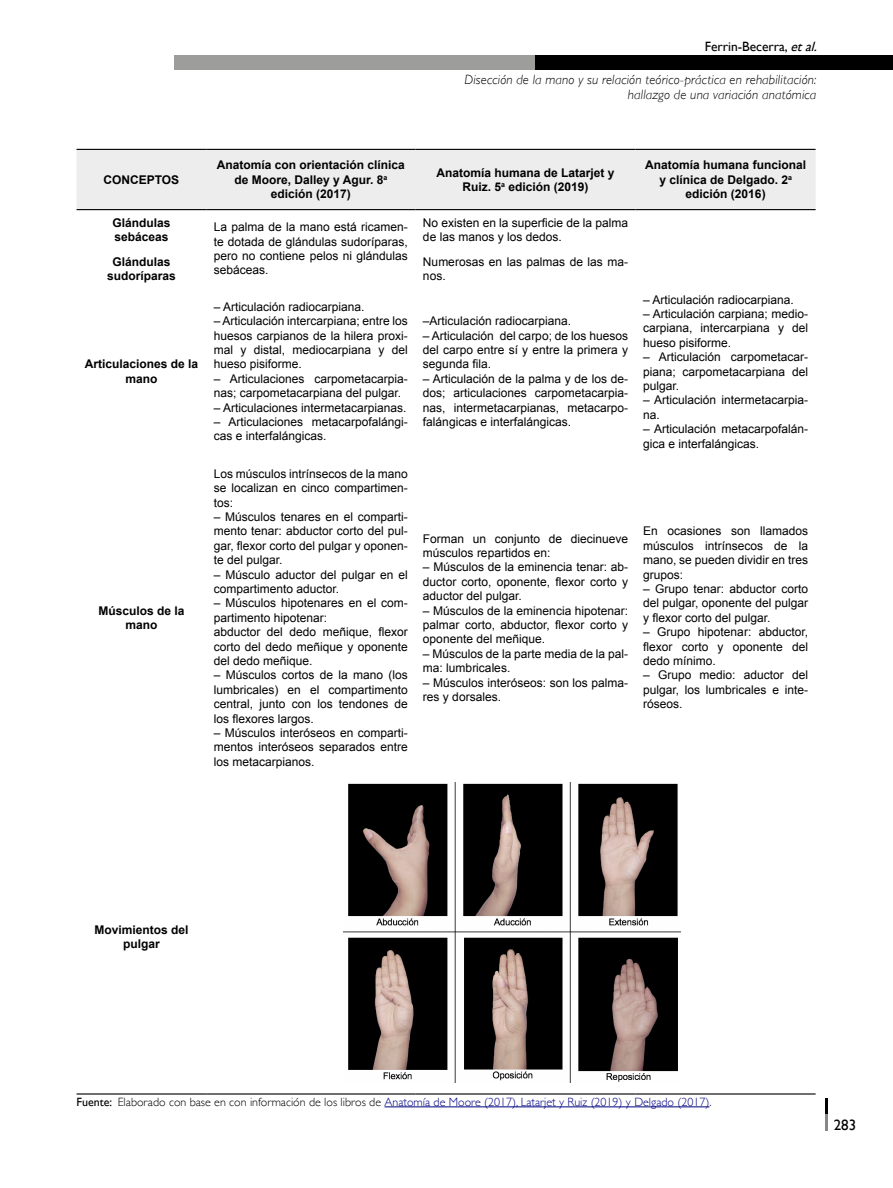
<style>
.page{position:relative;width:893px;height:1188px;background:#fff}
.page>*{position:absolute;margin:0;border:0;box-sizing:border-box;transform-origin:0 0}
.t1{font:15px "Gill Sans";color:#000}
.t2{font:italic 300 13.5px/15px "Gill Sans";letter-spacing:.01em;color:#020203;text-align:right}
.t3{font:13.5px "Gill Sans";color:#000}
.t4{font:12px/14.4px "Arial";color:#000;text-align:justify}
.t5{font:700 12px/14.4px "Arial";color:#000;text-align:center}
.t6{font:300 12px "Gill Sans";color:#000080}
.s1{font-style:italic}
.s2{font-weight:400;color:#000}
.s3{color:#000}
</style>
<div class="page">
<div style="left:174px;top:55px;width:361px;height:15px;background:#9d9d9c"></div>
<div style="left:535px;top:55px;width:358px;height:15px;background:#000"></div>
<svg style="left:825px;top:1099px;width:2px;height:31px"></svg>
<hr style="left:384px;top:1107px;width:325px;height:1px;background:#000080">
<div style="left:77px;top:150px;width:739px;height:59px;background:#ededed"></div>
<hr style="left:77px;top:209px;width:129px;height:1px;background:#000">
<hr style="left:206px;top:209px;width:209px;height:1px;background:#000">
<hr style="left:415px;top:209px;width:221px;height:1px;background:#000">
<hr style="left:636px;top:209px;width:180px;height:1px;background:#000">
<hr style="left:77px;top:149px;width:129px;height:1px;background:#000">
<hr style="left:206px;top:149px;width:209px;height:1px;background:#000">
<hr style="left:415px;top:149px;width:221px;height:1px;background:#000">
<hr style="left:636px;top:149px;width:180px;height:1px;background:#000">
<hr style="left:77px;top:1093px;width:129px;height:2px;background:#000">
<hr style="left:206px;top:1093px;width:209px;height:2px;background:#000">
<hr style="left:415px;top:1093px;width:221px;height:2px;background:#000">
<hr style="left:636px;top:1093px;width:180px;height:2px;background:#000">
<img style="left:344px;top:783px;width:337px;height:300px">
<p class="t5" style="left:103px;top:173px;width:77px">CONCEPTOS</p>
<p class="t3" style="left:705px;top:39px;width:117px">Ferrin-Becerra, <span class="s1">etal.</span></p>
<p class="t2" style="left:464px;top:72px;width:354px">Disección de la mano y su relación teórico-práctica en rehabilitación: hallazgo de una variación anatómica</p>
<p class="t5" style="left:217px;top:158px;width:190px">Anatomía con orientación clínica de Moore, Dalley y Agur. 8<sup>a </sup>edición (2017)</p>
<p class="t5" style="left:437px;top:166px;width:180px">Anatomía humana de Latarjet y<br>Ruiz. 5<sup>a</sup> edición (2019)</p>
<p class="t5" style="left:645px;top:158px;width:162px">Anatomía humana funcional y clínica de Delgado. 2<sup>a </sup>edición (2016)</p>
<p class="t5" style="left:112px;top:216px;width:60px;text-align:left">Glándulas sebáceas</p>
<p class="t4" style="left:214px;top:220px;width:196px">La palma de la mano está ricamen&shy;te dotada de glándulas sudoríparas, pero no contiene pelos ni glándulas sebáceas.</p>
<p class="t4" style="left:423px;top:215px;width:207px">No existen en la superficie de la palma de las manos y los dedos.</p>
<p class="t5" style="left:107px;top:254px;width:70px">Glándulas sudoríparas</p>
<p class="t4" style="left:423px;top:254px;width:207px">Numerosas en las palmas de las ma&shy;nos.</p>
<p class="t5" style="left:85px;top:357px;width:115px">Articulaciones de la mano</p>
<p class="t5" style="left:98px;top:603px;width:88px">Músculos de la mano</p>
<p class="t4" style="left:214px;top:300px;width:152px">– Articulación radiocarpiana.</p>
<p class="t4" style="left:214px;top:314px;width:196px">– Articulación intercarpiana; entre los huesos carpianos de la hilera proxi&shy;mal y distal, mediocarpiana y del hueso pisiforme.</p>
<p class="t4" style="left:214px;top:372px;width:196px">– Articulaciones carpometacarpia&shy;nas; carpometacarpiana del pulgar.</p>
<p class="t4" style="left:214px;top:400px;width:194px">– Articulaciones intermetacarpianas.</p>
<p class="t4" style="left:214px;top:415px;width:196px">– Articulaciones metacarpofalángi&shy;cas e interfalángicas.</p>
<p class="t4" style="left:214px;top:466px;width:196px">Los músculos intrínsecos de la mano se localizan en cinco compartimen&shy;tos:</p>
<p class="t4" style="left:214px;top:510px;width:196px">– Músculos tenares en el comparti&shy;mento tenar: abductor corto del pul&shy;gar, flexor corto del pulgar y oponen&shy;te del pulgar.</p>
<p class="t4" style="left:214px;top:567px;width:196px">– Músculo aductor del pulgar en el compartimento aductor.</p>
<p class="t4" style="left:214px;top:596px;width:196px;text-align:left">– Músculos hipotenares en el com&shy;partimento hipotenar:<br>abductor del dedo meñique, flexor corto del dedo meñique y oponente del dedo meñique.</p>
<p class="t4" style="left:214px;top:668px;width:196px">– Músculos cortos de la mano (los lumbricales) en el compartimento central, junto con los tendones de los flexores largos.</p>
<p class="t4" style="left:214px;top:726px;width:196px">– Músculos interóseos en comparti&shy;mentos interóseos separados entre los metacarpianos.</p>
<p class="t4" style="left:423px;top:314px;width:150px">–Articulación radiocarpiana.</p>
<p class="t4" style="left:423px;top:328px;width:207px">– Articulación del carpo; de los huesos del carpo entre sí y entre la primera y segunda fila.</p>
<p class="t4" style="left:423px;top:372px;width:207px">– Articulación de la palma y de los de&shy;dos; articulaciones carpometacarpia&shy;nas, intermetacarpianas, metacarpo&shy;falángicas e interfalángicas.</p>
<p class="t4" style="left:423px;top:531px;width:207px">Forman un conjunto de diecinueve músculos repartidos en:</p>
<p class="t4" style="left:423px;top:560px;width:207px">– Músculos de la eminencia tenar: ab&shy;ductor corto, oponente, flexor corto y aductor del pulgar.</p>
<p class="t4" style="left:423px;top:603px;width:207px">– Músculos de la eminencia hipotenar: palmar corto, abductor, flexor corto y oponente del meñique.</p>
<p class="t4" style="left:423px;top:646px;width:207px">– Músculos de la parte media de la pal&shy;ma: lumbricales.</p>
<p class="t4" style="left:423px;top:675px;width:207px">– Músculos interóseos: son los palma&shy;res y dorsales.</p>
<p class="t4" style="left:643px;top:292px;width:152px">– Articulación radiocarpiana.</p>
<p class="t4" style="left:643px;top:307px;width:166px">– Articulación carpiana; medio&shy;carpiana, intercarpiana y del hueso pisiforme.</p>
<p class="t4" style="left:643px;top:350px;width:166px">– Articulación carpometacar&shy;piana; carpometacarpiana del pulgar.</p>
<p class="t4" style="left:643px;top:393px;width:166px">– Articulación intermetacarpia&shy;na.</p>
<p class="t4" style="left:643px;top:422px;width:166px">– Articulación metacarpofalán&shy;gica e interfalángicas.</p>
<p class="t4" style="left:643px;top:524px;width:166px">En ocasiones son llamados músculos intrínsecos de la mano, se pueden dividir en tres grupos:</p>
<p class="t4" style="left:643px;top:582px;width:166px">– Grupo tenar: abductor corto del pulgar, oponente del pulgar y flexor corto del pulgar.</p>
<p class="t4" style="left:643px;top:625px;width:166px">– Grupo hipotenar: abductor, flexor corto y oponente del dedo mínimo.</p>
<p class="t4" style="left:643px;top:668px;width:166px">– Grupo medio: aductor del pulgar, los lumbricales e inte&shy;róseos.</p>
<p class="t5" style="left:94px;top:923px;width:96px">Movimientos del pulgar</p>
<p class="t6" style="left:77px;top:1093px;width:636px"><span class="s2">Fuente:</span> <span class="s3">Elaborado con base en con información de los libros de</span> Anatomía de Moore (2017), Latarjet y Ruiz (2019) y Delgado (2017)<span class="s3">.</span></p>
<p class="t1" style="left:834px;top:1116px;width:24px">283</p>
</div>
